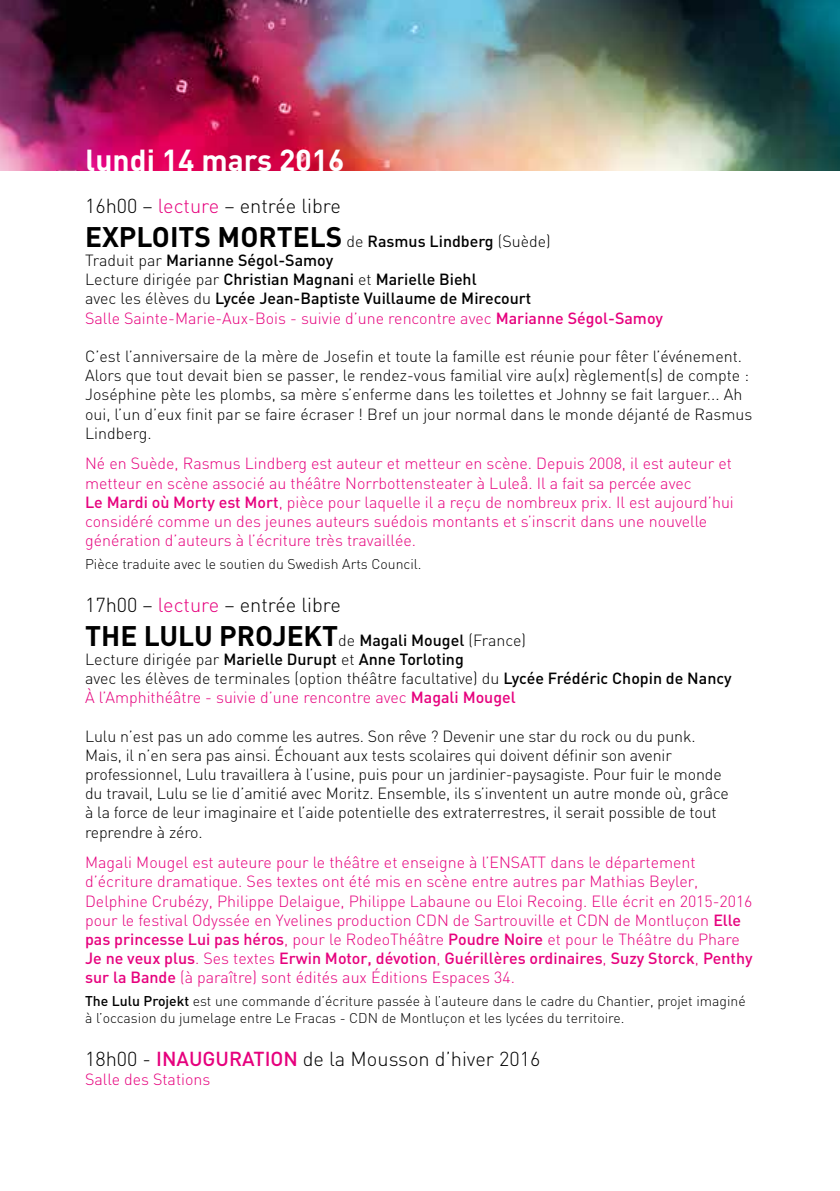
<style>
.page{position:relative;width:840px;height:1191px;background:#fff}
.page>*{position:absolute;margin:0;border:0;box-sizing:border-box;transform-origin:0 0}
.t1{font:700 30px "DIN";color:#fff}
.t2{font:700 28px "DIN";color:#000}
.t3{font:300 20px "DIN";color:#000}
.t4{font:300 16px/19.2px "DIN";letter-spacing:-.01em;color:#000}
.t5{font:300 16px/19.2px "DIN";color:#e6007d}
.t6{font:500 16px/19.2px "DIN";color:#000}
.t7{font:300 14px/16.8px "DIN";color:#000}
.s1{color:#e6007d}
.s2{font-weight:300;font-size:16px}
.s3{font-weight:500;font-size:16px}
.s4{font-weight:300}
.s5{font-weight:300;color:#e6007d}
.s6{font-weight:500}
.s7{font-weight:500;color:#e6007d}
</style>
<div class="page">
<img style="left:0;top:0;width:839px;height:170px">
<h1 class="t1" style="left:86px;top:141px;width:260px">lundi 14 mars 2016</h1>
<p class="t3" style="left:85px;top:194px;width:257px">16h00 – <span class="s1">lecture</span> – entrée libre</p>
<h2 class="t2" style="left:85px;top:218px;width:467px">EXPLOITS MORTELS <span class="s2">de</span> <span class="s3">Rasmus Lindberg</span> <span class="s2">(Suède)</span></h2>
<p class="t6" style="left:85px;top:250px;width:579px"><span class="s4">Traduit par</span> Marianne Ségol-Samoy<br><span class="s4">Lecture dirigée par</span> Christian Magnani <span class="s4">et</span> Marielle Biehl<br><span class="s4">avec les élèves du</span> Lycée Jean-Baptiste Vuillaume de Mirecourt<br><span class="s5">Salle Sainte-Marie-Aux-Bois - suivie d’une rencontre avec</span> <span class="s1">Marianne Ségol-Samoy</span></p>
<p class="t4" style="left:85px;top:346px;width:668px">C’est l’anniversaire de la mère de Josefin et toute la famille est réunie pour fêter l’événement.<br>Alors que tout devait bien se passer, le rendez-vous familial vire au(x) règlement(s) de compte :<br>Joséphine pète les plombs, sa mère s’enferme dans les toilettes et Johnny se fait larguer... Ah oui, l’un d’eux finit par se faire écraser ! Bref un jour normal dans le monde déjanté de Rasmus Lindberg.</p>
<p class="t5" style="left:85px;top:454px;width:650px">Né en Suède, Rasmus Lindberg est auteur et metteur en scène. Depuis 2008, il est auteur et metteur en scène associé au théâtre Norrbottensteater à Luleå. Il a fait sa percée avec<br><span class="s6">Le Mardi où Morty est Mort</span>, pièce pour laquelle il a reçu de nombreux prix. Il est aujourd’hui considéré comme un des jeunes auteurs suédois montants et s’inscrit dans une nouvelle génération d’auteurs à l’écriture très travaillée.</p>
<p class="t7" style="left:85px;top:555px;width:338px">Pièce traduite avec le soutien du Swedish Arts Council.</p>
<p class="t3" style="left:85px;top:592px;width:257px">17h00 – <span class="s1">lecture</span> – entrée libre</p>
<h2 class="t2" style="left:85px;top:617px;width:442px">THE LULU PROJEKT<span class="s2">de</span> <span class="s3">Magali Mougel</span> <span class="s2">(France)</span></h2>
<p class="t4" style="left:85px;top:649px;width:647px">Lecture dirigée par <span class="s6">Marielle Durupt</span> et <span class="s6">Anne Torloting<br></span>avec les élèves de terminales (option théâtre facultative) du <span class="s6">Lycée Frédéric Chopin de Nancy<br></span><span class="s1">À l’Amphithéâtre - suivie d’une rencontre avec</span> <span class="s7">Magali Mougel</span></p>
<p class="t4" style="left:85px;top:726px;width:645px">Lulu n’est pas un ado comme les autres. Son rêve ? Devenir une star du rock ou du punk.<br>Mais, il n’en sera pas ainsi. Échouant aux tests scolaires qui doivent définir son avenir professionnel, Lulu travaillera à l’usine, puis pour un jardinier-paysagiste. Pour fuir le monde du travail, Lulu se lie d’amitié avec Moritz. Ensemble, ils s’inventent un autre monde où, grâce à la force de leur imaginaire et l’aide potentielle des extraterrestres, il serait possible de tout reprendre à zéro.</p>
<p class="t5" style="left:85px;top:852px;width:668px">Magali Mougel est auteure pour le théâtre et enseigne à l’ENSATT dans le département d’écriture dramatique. Ses textes ont été mis en scène entre autres par Mathias Beyler, Delphine Crubézy, Philippe Delaigue, Philippe Labaune ou Eloi Recoing. Elle écrit en 2015-2016 pour le festival Odyssée en Yvelines production CDN de Sartrouville et CDN de Montluçon <span class="s6">Elle pas princesse Lui pas héros</span>, pour le RodeoThéâtre <span class="s6">Poudre Noire</span> et pour le Théâtre du Phare <span class="s6">Je ne veux plus</span>. Ses textes <span class="s6">Erwin Motor, dévotion</span>, <span class="s6">Guérillères ordinaires</span>, <span class="s6">Suzy Storck</span>, <span class="s6">Penthy sur la Bande</span> (à paraître) sont édités aux Éditions Espaces 34.</p>
<p class="t7" style="left:85px;top:992px;width:661px"><span class="s6">The Lulu Projekt</span> est une commande d’écriture passée à l’auteure dans le cadre du Chantier, projet imaginé à l’occasion du jumelage entre Le Fracas - CDN de Montluçon et les lycées du territoire.</p>
<p class="t3" style="left:85px;top:1046px;width:456px">18h00 - <span class="s7">INAUGURATION</span> de la Mousson d’hiver 2016</p>
<p class="t5" style="left:85px;top:1069px;width:127px">Salle des Stations</p>
</div>
